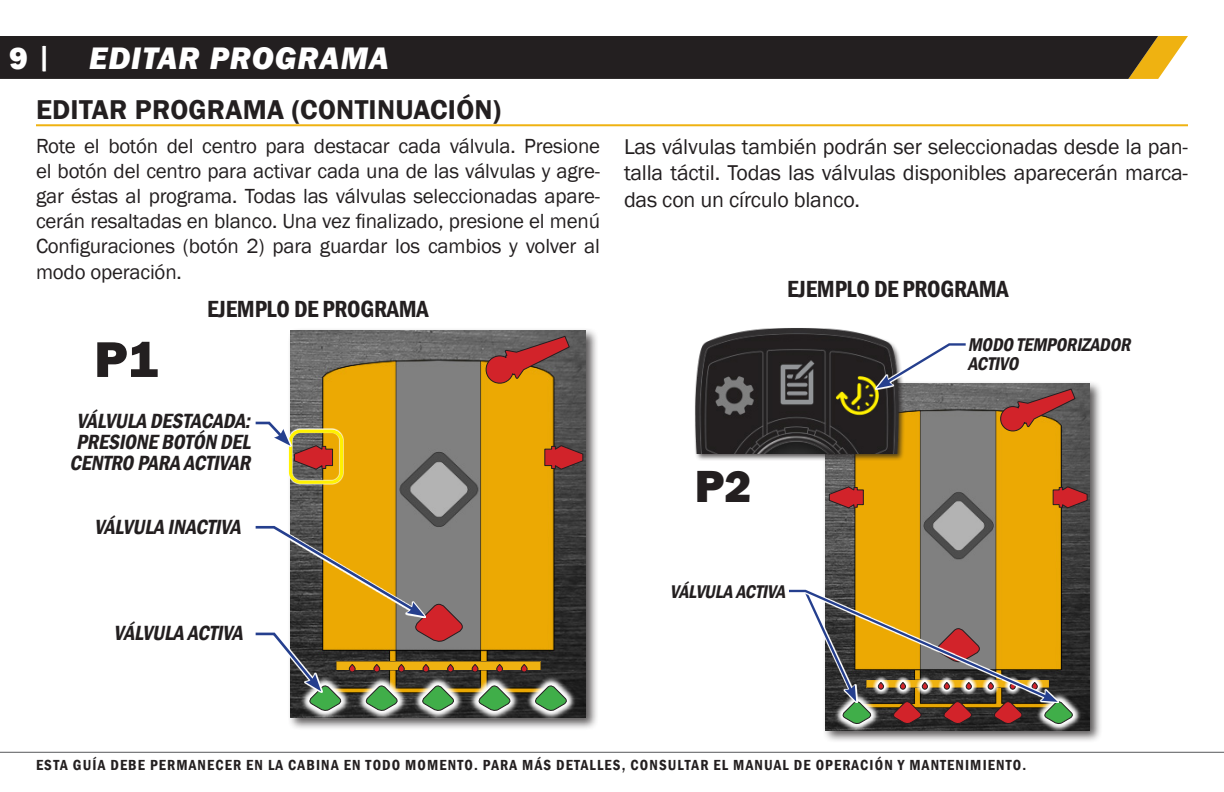
<style>
.page{position:relative;width:1224px;height:792px;background:#fff}
.page>*{position:absolute;margin:0;border:0;box-sizing:border-box;transform-origin:0 0}
.t1{font:800 52px "Franklin Gothic";color:#231f20}
.t2{font:800 46.2px "Franklin Gothic";color:#231f20}
.PAGE_HEAD{font:italic 800 32px "Franklin Gothic";letter-spacing:.03em;color:#fff}
.PARAGRAPH_HEAD{font:600 28px "Franklin Gothic";letter-spacing:.01em;color:#231f20}
.BODY_TEXT{font:600 condensed 24px "Franklin Gothic";letter-spacing:-.01em;color:#231f20}
.heading_5{font:600 condensed 24px "Franklin Gothic";letter-spacing:-.01em;color:#231f20}
.BODY_TEXT-2{font:22px/26.4px "Franklin Gothic";letter-spacing:-.01em;color:#231f20;text-align:justify}
.t3{font:italic 600 condensed 21.2px/21.2px "Franklin Gothic";color:#231f20;text-align:center}
.BODY_TEXT-3{font:21px/25.2px "Franklin Gothic";letter-spacing:-.01em;color:#231f20;text-align:justify}
.t4{font:italic 600 condensed 19px/19px "Franklin Gothic";color:#231f20}
.t5{font:600 condensed 15px "Franklin Gothic";letter-spacing:.075em;color:#231f20}
.s1{font-style:normal}
</style>
<div class="page">
<hr style="left:36px;top:124px;width:1152px;height:2px;background:#efb211">
<div style="left:288px;top:327px;width:311px;height:404px;background:#231f20;opacity:.75"></div>
<img style="left:291px;top:330px;width:294px;height:388px">
<svg style="left:526px;top:677px;width:50px;height:43px"></svg>
<svg style="left:301px;top:712px;width:50px;height:8px"></svg>
<svg style="left:413px;top:712px;width:51px;height:8px"></svg>
<svg style="left:470px;top:712px;width:50px;height:8px"></svg>
<svg style="left:357px;top:712px;width:50px;height:8px"></svg>
<svg style="left:544px;top:445px;width:40px;height:25px"></svg>
<svg style="left:484px;top:336px;width:86px;height:50px;background:#9d5439"></svg>
<svg style="left:288px;top:428px;width:56px;height:57px"></svg>
<div style="left:289px;top:430px;width:54px;height:54px;border:3px solid #fff101;border-radius:10px"></div>
<svg style="left:255px;top:525px;width:313px;height:187px;background:#9f894e"></svg>
<svg style="left:255px;top:420px;width:78px;height:50px"></svg>
<div style="left:823px;top:380px;width:280px;height:363px;background:#231f20;opacity:.75"></div>
<img style="left:826px;top:384px;width:263px;height:346px">
<svg style="left:1036px;top:693px;width:45px;height:39px"></svg>
<svg style="left:834px;top:725px;width:46px;height:7px"></svg>
<svg style="left:1053px;top:486px;width:35px;height:22px"></svg>
<svg style="left:829px;top:486px;width:35px;height:23px"></svg>
<svg style="left:998px;top:389px;width:78px;height:44px;background:#9c5339"></svg>
<svg style="left:789px;top:589px;width:285px;height:136px;background:#9d8453"></svg>
<div style="left:694px;top:328px;width:212px;height:133px;background:#231f20;opacity:.75"></div>
<img style="left:694px;top:328px;width:204px;height:125px">
<svg style="left:875px;top:342px;width:92px;height:48px"></svg>
<svg style="left:877px;top:342px;width:91px;height:46px"></svg>
<hr style="left:0;top:752px;width:1224px;height:1px;background:#57585a">
<svg style="left:1158px;top:36px;width:30px;height:43px"></svg>
<div style="left:0;top:36px;width:1158px;height:43px;background:#231f20"></div>
<p class="PAGE_HEAD" style="left:9px;top:38px;width:382px"><span class="s1">9 |</span> EDITAR PROGRAMA</p>
<p class="PARAGRAPH_HEAD" style="left:36px;top:92px;width:467px">EDITAR PROGRAMA (CONTINUACIÓN)</p>
<p class="BODY_TEXT-3" style="left:36px;top:133px;width:566px">Rote el botón del centro para destacar cada válvula. Presione el botón del centro para activar cada una de las válvulas y agre&shy;gar éstas al programa. Todas las válvulas seleccionadas apare&shy;cerán resaltadas en blanco. Una vez finalizado, presione el menú Configuraciones (botón 2) para guardar los cambios y volver al modo operación.</p>
<p class="BODY_TEXT" style="left:207px;top:293px;width:223px">EJEMPLO DE PROGRAMA</p>
<p class="t1" style="left:94px;top:326px;width:65px">P1</p>
<p class="t3" style="left:70px;top:410px;width:187px">VÁLVULA DESTACADA:<br>PRESIONE BOTÓN DEL<br>CENTRO PARA ACTIVAR</p>
<p class="t3" style="left:94px;top:516px;width:153px">VÁLVULA INACTIVA</p>
<p class="t3" style="left:114px;top:622px;width:135px">VÁLVULA ACTIVA</p>
<p class="BODY_TEXT-2" style="left:624px;top:134px;width:565px">Las válvulas también podrán ser seleccionadas desde la pan&shy;talla táctil. Todas las válvulas disponibles aparecerán marca&shy;das con un círculo blanco.</p>
<p class="heading_5" style="left:787px;top:272px;width:223px">EJEMPLO DE PROGRAMA</p>
<p class="t2" style="left:695px;top:457px;width:58px">P2</p>
<p class="t4" style="left:670px;top:582px;width:121px">VÁLVULA ACTIVA</p>
<p class="t4" style="left:968px;top:335px;width:169px">MODO TEMPORIZADOR<br>ACTIVO</p>
<p class="t5" style="left:36px;top:755px;width:992px">ESTA GUÍA DEBE PERMANECER EN LA CABINA EN TODO MOMENTO. PARA MÁS DETALLES, CONSULTAR EL MANUAL DE OPERACIÓN Y MANTENIMIENTO.</p>
</div>
